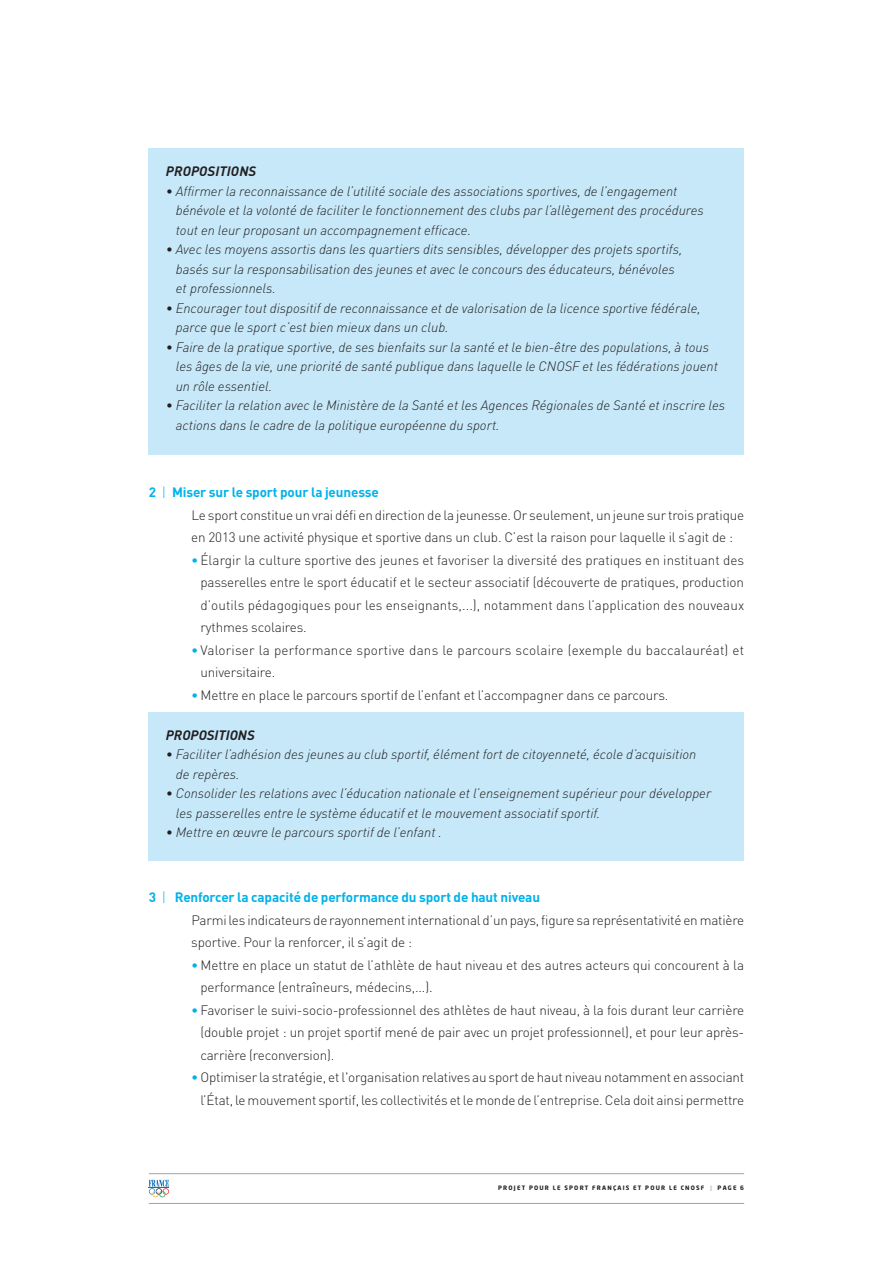
<style>
.page{position:relative;width:893px;height:1263px;background:#fff}
.page>*{position:absolute;margin:0;border:0;box-sizing:border-box;transform-origin:0 0}
.t1{font:300 13.5px/22.5px "DIN";letter-spacing:-.01em;color:#231f20}
.t2{font:italic 300 13.5px/19.5px "DIN Pro";color:#231f20}
.t3{font:300 13.5px/22.5px "DIN";letter-spacing:.015em;color:#231f20}
.t4{font:italic 700 13.5px "DIN Pro";letter-spacing:.005em;color:#231f20}
.t5{font:700 6px "Neo Sans";letter-spacing:.2em;color:#231f20}
.s1{font-weight:700;color:#00b2eb}
.s2{color:#00b2eb}
.s3{font-weight:300}
</style>
<div class="page">
<hr style="left:149px;top:1203px;width:595px;height:1px;background:#a7a2a0">
<hr style="left:149px;top:1173px;width:595px;height:1px;background:#a7a2a0">
<svg style="left:149px;top:1180px;width:20px;height:17px"></svg>
<div style="left:149px;top:712px;width:595px;height:149px;background:#c6e8f9"></div>
<div style="left:149px;top:149px;width:595px;height:306px;background:#c6e8f9"></div>
<p class="t4" style="left:166px;top:164px;width:92px">PROPOSITIONS</p>
<p class="t2" style="left:176px;top:183px;width:530px;text-indent:-10px">• Affirmer la reconnaissance de l’utilité sociale des associations sportives, de l’engagement bénévole et la volonté de faciliter le fonctionnement des clubs par l’allègement des procédures tout en leur proposant un accompagnement efficace.</p>
<p class="t2" style="left:176px;top:241px;width:508px;text-indent:-10px">• Avec les moyens assortis dans les quartiers dits sensibles, développer des projets sportifs, basés sur la responsabilisation des jeunes et avec le concours des éducateurs, bénévoles et professionnels.</p>
<p class="t2" style="left:176px;top:300px;width:526px;text-indent:-10px">• Encourager tout dispositif de reconnaissance et de valorisation de la licence sportive fédérale, parce que le sport c’est bien mieux dans un club.</p>
<p class="t2" style="left:176px;top:339px;width:544px;text-indent:-10px">• Faire de la pratique sportive, de ses bienfaits sur la santé et le bien-être des populations, à tous les âges de la vie, une priorité de santé publique dans laquelle le CNOSF et les fédérations jouent un rôle essentiel.</p>
<p class="t2" style="left:176px;top:397px;width:551px;text-indent:-10px">• Faciliter la relation avec le Ministère de la Santé et les Agences Régionales de Santé et inscrire les actions dans le cadre de la politique européenne du sport.</p>
<p class="t1" style="left:191px;top:483px;width:555px;text-indent:-42px"><span class="s1">2</span> <span class="s2">|</span> <span class="s1">Miser sur le sport pour la jeunesse<br></span>Le sport constitue un vrai défi en direction de la jeunesse. Or seulement, un jeune sur trois pratique en 2013 une activité physique et sportive dans un club. C’est la raison pour laquelle il s’agit de :</p>
<p class="t1" style="left:200px;top:550px;width:545px;text-align:justify;text-indent:-9px"><span class="s1">•</span> Élargir la culture sportive des jeunes et favoriser la diversité des pratiques en instituant des passerelles entre le sport éducatif et le secteur associatif (découverte de pratiques, production d’outils pédagogiques pour les enseignants,...), notamment dans l’application des nouveaux rythmes scolaires.</p>
<p class="t3" style="left:200px;top:640px;width:545px;text-indent:-9px"><span class="s1">•</span> Valoriser la performance sportive dans le parcours scolaire (exemple du baccalauréat) et universitaire.</p>
<p class="t1" style="left:191px;top:685px;width:479px"><span class="s1">•</span> Mettre en place le parcours sportif de l’enfant et l’accompagner dans ce parcours.</p>
<p class="t4" style="left:166px;top:727px;width:90px">PROPOSITIONS</p>
<p class="t2" style="left:176px;top:746px;width:522px;text-indent:-10px">• Faciliter l’adhésion des jeunes au club sportif, élément fort de citoyenneté, école d’acquisition de repères.</p>
<p class="t2" style="left:176px;top:785px;width:537px;text-indent:-10px">• Consolider les relations avec l’éducation nationale et l’enseignement supérieur pour développer les passerelles entre le système éducatif et le mouvement associatif sportif.</p>
<p class="t2" style="left:166px;top:824px;width:278px">• Mettre en œuvre le parcours sportif de l’enfant .</p>
<p class="t1" style="left:191px;top:888px;width:555px;text-indent:-42px"><span class="s1">3</span> <span class="s2">|</span> <span class="s1">Renforcer la capacité de performance du sport de haut niveau<br></span>Parmi les indicateurs de rayonnement international d’un pays, figure sa représentativité en matière sportive. Pour la renforcer, il s’agit de :</p>
<p class="t1" style="left:200px;top:955px;width:545px;text-indent:-9px"><span class="s1">•</span> Mettre en place un statut de l’athlète de haut niveau et des autres acteurs qui concourent à la performance (entraîneurs, médecins,...).</p>
<p class="t1" style="left:200px;top:1000px;width:545px;text-align:justify;text-indent:-9px"><span class="s1">•</span> Favoriser le suivi-socio-professionnel des athlètes de haut niveau, à la fois durant leur carrière (double projet : un projet sportif mené de pair avec un projet professionnel), et pour leur après&shy;carrière (reconversion).</p>
<p class="t1" style="left:191px;top:1068px;width:554px;text-align:right"><span class="s1">•</span> Optimiser la stratégie, et l'organisation relatives au sport de haut niveau notamment en associant l’État, le mouvement sportif, les collectivités et le monde de l’entreprise. Cela doit ainsi permettre</p>
<p class="t5" style="left:498px;top:1185px;width:247px">PROJET POUR LE SPORT FRANÇAIS ET POUR LE CNOSF <span class="s3">|</span> PAGE 6</p>
</div>
